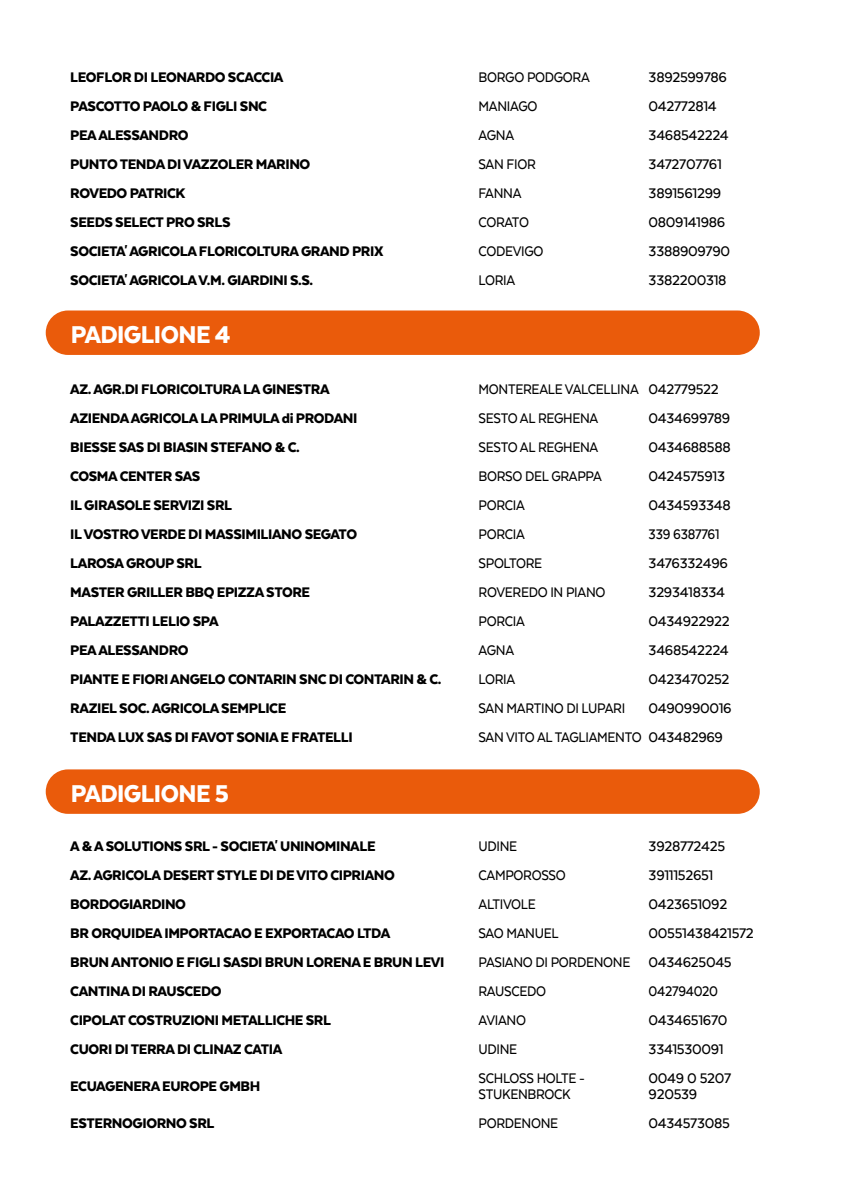
<style>
.page{position:relative;width:842px;height:1191px;background:#fff}
.page>*{position:absolute;margin:0;border:0;box-sizing:border-box;transform-origin:0 0}
.t1{font:900 28px "Texta Alt";letter-spacing:-.02em;color:#fff}
.t2{font:900 16px "Texta Alt";letter-spacing:-.025em;color:#000}
.t3{font:500 16px/16px "Texta Alt";letter-spacing:-.02em;color:#000;scale:.92 1}
.t4{font:500 16px/16px "Texta Alt";letter-spacing:-.02em;color:#000}
</style>
<div class="page">
<div style="left:46px;top:310px;width:714px;height:45px;background:#ea5b0b;border-radius:22px"></div>
<div style="left:46px;top:769px;width:714px;height:45px;background:#ea5b0b;border-radius:22px"></div>
<p class="t2" style="left:70px;top:69px;width:215px">LEOFLOR DI LEONARDO SCACCIA</p>
<p class="t3" style="left:478px;top:69px;width:122px">BORGO PODGORA</p>
<p class="t4" style="left:649px;top:69px;width:80px">3892599786</p>
<p class="t2" style="left:70px;top:98px;width:198px">PASCOTTO PAOLO &amp; FIGLI SNC</p>
<p class="t3" style="left:478px;top:98px;width:66px">MANIAGO</p>
<p class="t4" style="left:649px;top:98px;width:70px">042772814</p>
<p class="t2" style="left:70px;top:127px;width:120px">PEA ALESSANDRO</p>
<p class="t3" style="left:478px;top:127px;width:40px">AGNA</p>
<p class="t4" style="left:649px;top:127px;width:82px">3468542224</p>
<p class="t2" style="left:70px;top:156px;width:242px">PUNTO TENDA DI VAZZOLER MARINO</p>
<p class="t3" style="left:478px;top:156px;width:64px">SAN FIOR</p>
<p class="t4" style="left:649px;top:156px;width:75px">3472707761</p>
<p class="t2" style="left:70px;top:185px;width:117px">ROVEDO PATRICK</p>
<p class="t3" style="left:478px;top:185px;width:48px">FANNA</p>
<p class="t4" style="left:649px;top:185px;width:74px">3891561299</p>
<p class="t2" style="left:70px;top:214px;width:162px">SEEDS SELECT PRO SRLS</p>
<p class="t3" style="left:478px;top:214px;width:56px">CORATO</p>
<p class="t4" style="left:649px;top:214px;width:78px">0809141986</p>
<p class="t2" style="left:70px;top:243px;width:315px">SOCIETA' AGRICOLA FLORICOLTURA GRAND PRIX</p>
<p class="t3" style="left:478px;top:243px;width:72px">CODEVIGO</p>
<p class="t4" style="left:649px;top:243px;width:83px">3388909790</p>
<p class="t2" style="left:70px;top:272px;width:244px">SOCIETA' AGRICOLA V.M. GIARDINI S.S.</p>
<p class="t3" style="left:478px;top:272px;width:41px">LORIA</p>
<p class="t4" style="left:649px;top:272px;width:79px">3382200318</p>
<h1 class="t1" style="left:71px;top:319px;width:161px">PADIGLIONE 4</h1>
<p class="t2" style="left:70px;top:381px;width:261px">AZ. AGR.DI FLORICOLTURA LA GINESTRA</p>
<p class="t3" style="left:478px;top:381px;width:263px">MONTEREALE VALCELLINA 042779522</p>
<p class="t2" style="left:70px;top:410px;width:289px">AZIENDA AGRICOLA LA PRIMULA di PRODANI</p>
<p class="t3" style="left:478px;top:410px;width:132px">SESTO AL REGHENA</p>
<p class="t4" style="left:649px;top:410px;width:83px">0434699789</p>
<p class="t2" style="left:70px;top:439px;width:231px">BIESSE SAS DI BIASIN STEFANO &amp; C.</p>
<p class="t3" style="left:478px;top:439px;width:132px">SESTO AL REGHENA</p>
<p class="t4" style="left:649px;top:439px;width:84px">0434688588</p>
<p class="t2" style="left:70px;top:468px;width:132px">COSMA CENTER SAS</p>
<p class="t3" style="left:478px;top:468px;width:136px">BORSO DEL GRAPPA</p>
<p class="t4" style="left:649px;top:468px;width:78px">0424575913</p>
<p class="t2" style="left:70px;top:497px;width:163px">IL GIRASOLE SERVIZI SRL</p>
<p class="t3" style="left:478px;top:497px;width:52px">PORCIA</p>
<p class="t4" style="left:649px;top:497px;width:84px">0434593348</p>
<p class="t2" style="left:70px;top:526px;width:288px">IL VOSTRO VERDE DI MASSIMILIANO SEGATO</p>
<p class="t3" style="left:478px;top:526px;width:52px">PORCIA</p>
<p class="t3" style="left:649px;top:526px;width:79px">339 6387761</p>
<p class="t2" style="left:70px;top:555px;width:133px">LAROSA GROUP SRL</p>
<p class="t3" style="left:478px;top:555px;width:71px">SPOLTORE</p>
<p class="t4" style="left:649px;top:555px;width:81px">3476332496</p>
<p class="t2" style="left:70px;top:584px;width:241px">MASTER GRILLER BBQ EPIZZA STORE</p>
<p class="t3" style="left:478px;top:584px;width:139px">ROVEREDO IN PIANO</p>
<p class="t4" style="left:649px;top:584px;width:78px">3293418334</p>
<p class="t2" style="left:70px;top:613px;width:150px">PALAZZETTI LELIO SPA</p>
<p class="t3" style="left:478px;top:613px;width:52px">PORCIA</p>
<p class="t4" style="left:649px;top:613px;width:83px">0434922922</p>
<p class="t2" style="left:70px;top:642px;width:120px">PEA ALESSANDRO</p>
<p class="t3" style="left:478px;top:642px;width:40px">AGNA</p>
<p class="t4" style="left:649px;top:642px;width:82px">3468542224</p>
<p class="t2" style="left:70px;top:671px;width:373px">PIANTE E FIORI ANGELO CONTARIN SNC DI CONTARIN &amp; C.</p>
<p class="t3" style="left:478px;top:671px;width:41px">LORIA</p>
<p class="t4" style="left:649px;top:671px;width:82px">0423470252</p>
<p class="t2" style="left:70px;top:700px;width:217px">RAZIEL SOC. AGRICOLA SEMPLICE</p>
<p class="t3" style="left:478px;top:700px;width:161px">SAN MARTINO DI LUPARI</p>
<p class="t4" style="left:649px;top:700px;width:85px">0490990016</p>
<p class="t2" style="left:70px;top:729px;width:284px">TENDA LUX SAS DI FAVOT SONIA E FRATELLI</p>
<p class="t3" style="left:478px;top:729px;width:267px">SAN VITO AL TAGLIAMENTO 043482969</p>
<h1 class="t1" style="left:71px;top:778px;width:160px">PADIGLIONE 5</h1>
<p class="t2" style="left:70px;top:837px;width:307px">A &amp; A SOLUTIONS SRL - SOCIETA' UNINOMINALE</p>
<p class="t3" style="left:478px;top:837px;width:44px">UDINE</p>
<p class="t4" style="left:649px;top:837px;width:78px">3928772425</p>
<p class="t2" style="left:70px;top:866px;width:326px">AZ. AGRICOLA DESERT STYLE DI DE VITO CIPRIANO</p>
<p class="t3" style="left:478px;top:866px;width:96px">CAMPOROSSO</p>
<p class="t4" style="left:649px;top:866px;width:66px">3911152651</p>
<p class="t2" style="left:70px;top:895px;width:117px">BORDOGIARDINO</p>
<p class="t3" style="left:478px;top:895px;width:64px">ALTIVOLE</p>
<p class="t4" style="left:649px;top:895px;width:80px">0423651092</p>
<p class="t2" style="left:70px;top:924px;width:321px">BR ORQUIDEA IMPORTACAO E EXPORTACAO LTDA</p>
<p class="t3" style="left:478px;top:924px;width:89px">SAO MANUEL</p>
<p class="t4" style="left:649px;top:924px;width:107px">00551438421572</p>
<p class="t2" style="left:70px;top:953px;width:376px">BRUN ANTONIO E FIGLI SASDI BRUN LORENA E BRUN LEVI</p>
<p class="t3" style="left:478px;top:953px;width:277px">PASIANO DI PORDENONE 0434625045</p>
<p class="t2" style="left:70px;top:982px;width:153px">CANTINA DI RAUSCEDO</p>
<p class="t3" style="left:478px;top:982px;width:75px">RAUSCEDO</p>
<p class="t3" style="left:649px;top:982px;width:77px">042794020</p>
<p class="t2" style="left:70px;top:1011px;width:262px">CIPOLAT COSTRUZIONI METALLICHE SRL</p>
<p class="t3" style="left:478px;top:1011px;width:53px">AVIANO</p>
<p class="t4" style="left:649px;top:1011px;width:80px">0434651670</p>
<p class="t2" style="left:70px;top:1040px;width:213px">CUORI DI TERRA DI CLINAZ CATIA</p>
<p class="t3" style="left:478px;top:1040px;width:44px">UDINE</p>
<p class="t4" style="left:649px;top:1040px;width:77px">3341530091</p>
<p class="t2" style="left:70px;top:1077px;width:192px">ECUAGENERA EUROPE GMBH</p>
<p class="t3" style="left:478px;top:1069px;width:117px">SCHLOSS HOLTE -<br>STUKENBROCK</p>
<p class="t4" style="left:649px;top:1069px;width:84px">0049 0 5207<br>920539</p>
<p class="t2" style="left:70px;top:1114px;width:146px">ESTERNOGIORNO SRL</p>
<p class="t3" style="left:478px;top:1114px;width:88px">PORDENONE</p>
<p class="t4" style="left:649px;top:1114px;width:83px">0434573085</p>
</div>
